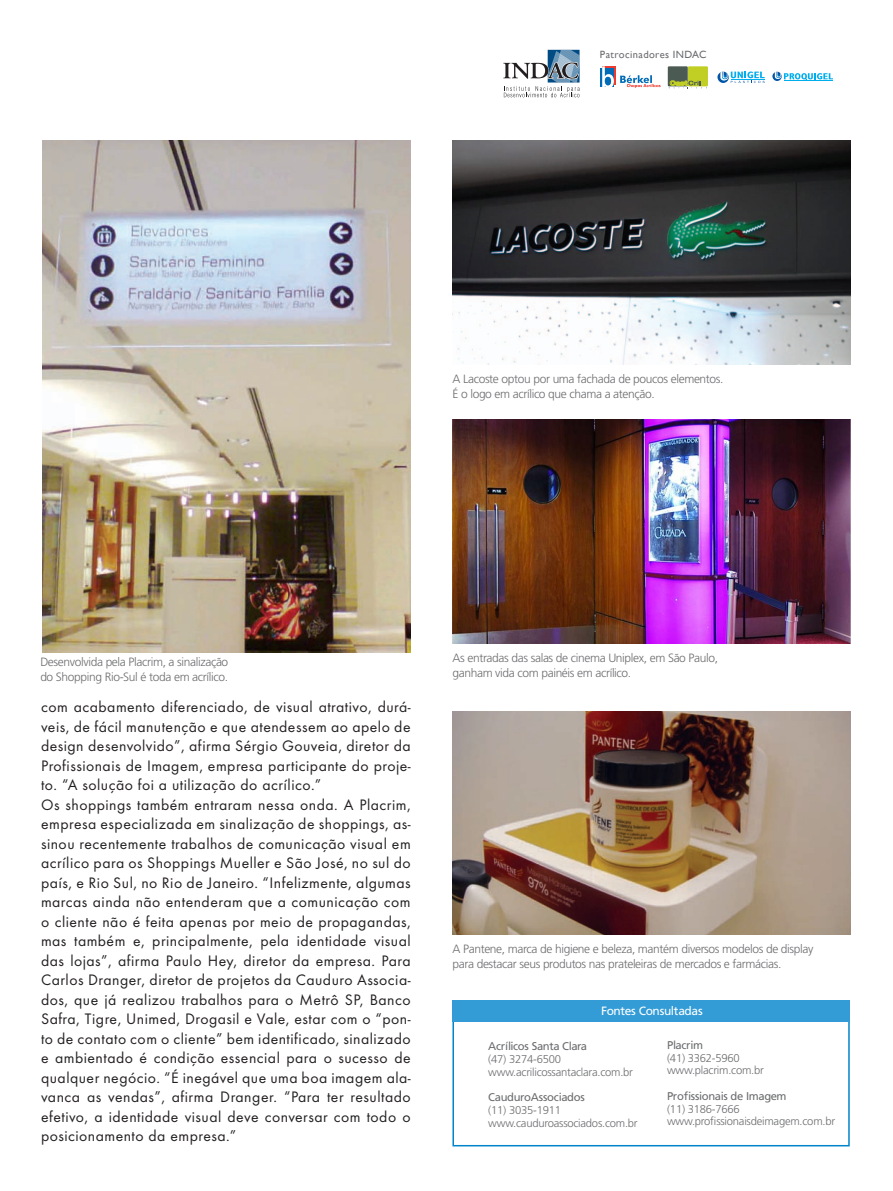
<style>
.page{position:relative;width:893px;height:1191px;background:#fff}
.page>*{position:absolute;margin:0;border:0;box-sizing:border-box;transform-origin:0 0}
.t1{font:15.75px/19.5px "Futura T";letter-spacing:.03em;color:#231f20;text-align:justify}
.t2{font:300 12px/14.4px "Frutiger";letter-spacing:-.03em;color:#6c6d70}
.t3{font:12px "Frutiger";letter-spacing:-.02em;color:#fff}
.t4{font:300 11.25px "Frutiger";letter-spacing:-.02em;color:#6c6d70}
.t5{font:11.25px "Frutiger";letter-spacing:-.02em;color:#6c6d70}
.t6{font:11.25px "Frutiger";letter-spacing:-.04em;color:#6c6d70}
.t7{font:10.5px "Gill Sans";letter-spacing:.04em;color:#6c6d70}
</style>
<div class="page">
<svg style="left:772px;top:72px;width:61px;height:9px"></svg>
<svg style="left:503px;top:50px;width:77px;height:47px"></svg>
<svg style="left:717px;top:71px;width:48px;height:12px"></svg>
<div style="left:668px;top:66px;width:20px;height:20px;background:#4b5a52"></div>
<div style="left:688px;top:66px;width:20px;height:20px;background:#c1ce23"></div>
<svg style="left:669px;top:81px;width:38px;height:7px"></svg>
<div style="left:602px;top:66px;width:14px;height:19px;background:#ee3b32"></div>
<svg style="left:620px;top:75px;width:41px;height:13px"></svg>
<div style="left:600px;top:68px;width:14px;height:19px;background:#006bb6"></div>
<svg style="left:602px;top:66px;width:12px;height:21px"></svg>
<div style="left:452px;top:1020px;width:398px;height:126px;border:2px solid #0084ca"></div>
<div style="left:452px;top:1000px;width:398px;height:22px;background:#339cd7"></div>
<img style="left:452px;top:141px;width:398px;height:223px">
<img style="left:43px;top:141px;width:368px;height:511px">
<img style="left:452px;top:419px;width:398px;height:224px">
<img style="left:452px;top:711px;width:398px;height:223px">
<p class="t7" style="left:600px;top:48px;width:108px">Patrocinadores INDAC</p>
<p class="t2" style="left:452px;top:372px;width:273px">A Lacoste optou por uma fachada de poucos elementos.</p>
<p class="t2" style="left:452px;top:386px;width:204px">É o logo em acrílico que chama a atenção.</p>
<p class="t2" style="left:40px;top:655px;width:189px">Desenvolvida pela Placrim, a sinalização</p>
<p class="t2" style="left:40px;top:669px;width:189px">do Shopping Rio-Sul é toda em acrílico.</p>
<p class="t1" style="left:41px;top:697px;width:371px">com acabamento diferenciado, de visual atrativo, durá&shy;veis, de fácil manutenção e que atendessem ao apelo de design desenvolvido”, afirma Sérgio Gouveia, diretor da Profissionais de Imagem, empresa participante do proje&shy;to. “A solução foi a utilização do acrílico.”</p>
<p class="t1" style="left:41px;top:794px;width:371px">Os shoppings também entraram nessa onda. A Placrim, empresa especializada em sinalização de shoppings, as&shy;sinou recentemente trabalhos de comunicação visual em acrílico para os Shoppings Mueller e São José, no sul do país, e Rio Sul, no Rio de Janeiro. “Infelizmente, algumas marcas ainda não entenderam que a comunicação com o cliente não é feita apenas por meio de propagandas, mas também e, principalmente, pela identidade visual das lojas”, afirma Paulo Hey, diretor da empresa. Para Carlos Dranger, diretor de projetos da Cauduro Associa&shy;dos, que já realizou trabalhos para o Metrô SP, Banco Safra, Tigre, Unimed, Drogasil e Vale, estar com o “pon&shy;to de contato com o cliente” bem identificado, sinalizado e ambientado é condição essencial para o sucesso de qualquer negócio. “É inegável que uma boa imagem ala&shy;vanca as vendas”, afirma Dranger. “Para ter resultado efetivo, a identidade visual deve conversar com todo o posicionamento da empresa.”</p>
<p class="t2" style="left:452px;top:651px;width:267px">As entradas das salas de cinema Uniplex, em São Paulo, ganham vida com painéis em acrílico.</p>
<p class="t2" style="left:452px;top:941px;width:362px">A Pantene, marca de higiene e beleza, mantém diversos modelos de display</p>
<p class="t2" style="left:452px;top:956px;width:330px">para destacar seus produtos nas prateleiras de mercados e farmácias.</p>
<p class="t3" style="left:601px;top:1003px;width:103px">Fontes Consultadas</p>
<p class="t5" style="left:488px;top:1039px;width:100px">Acrílicos Santa Clara</p>
<p class="t4" style="left:488px;top:1052px;width:74px">(47) 3274-6500</p>
<p class="t4" style="left:488px;top:1065px;width:146px">www.acrilicossantaclara.com.br</p>
<p class="t5" style="left:488px;top:1090px;width:98px">CauduroAssociados</p>
<p class="t4" style="left:488px;top:1103px;width:74px">(11) 3035-1911</p>
<p class="t4" style="left:488px;top:1116px;width:151px">www.cauduroassociados.com.br</p>
<p class="t6" style="left:667px;top:1038px;width:37px">Placrim</p>
<p class="t4" style="left:667px;top:1051px;width:74px">(41) 3362-5960</p>
<p class="t4" style="left:667px;top:1064px;width:98px">www.placrim.com.br</p>
<p class="t6" style="left:667px;top:1089px;width:121px">Profissionais de Imagem</p>
<p class="t4" style="left:667px;top:1102px;width:74px">(11) 3186-7666</p>
<p class="t4" style="left:667px;top:1115px;width:170px">www.profissionaisdeimagem.com.br</p>
</div>
